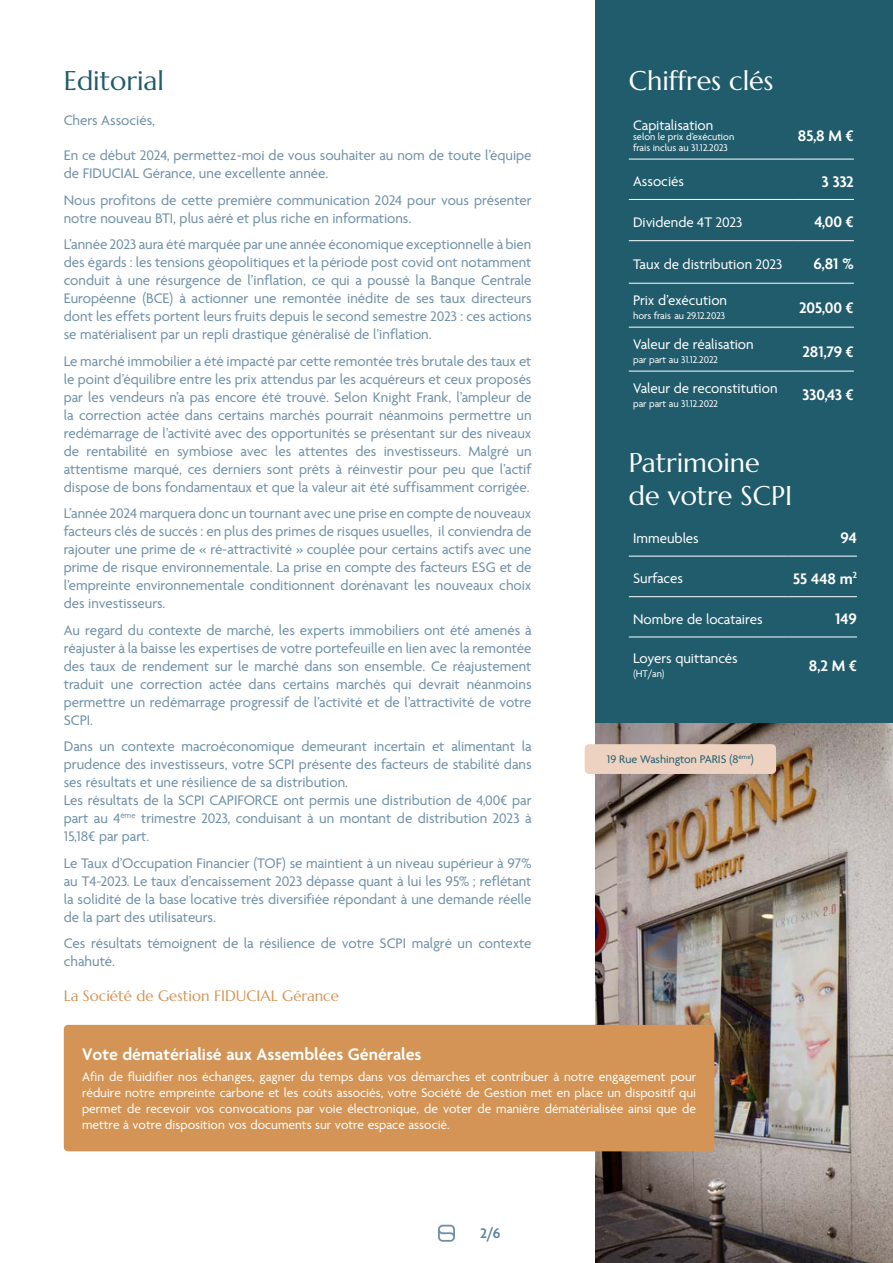
<style>
.page{position:relative;width:893px;height:1263px;background:#fff}
.page>*{position:absolute;margin:0;border:0;box-sizing:border-box;transform-origin:0 0}
.t1{font:27px/32.4px "Marcellus";color:#fff}
.t2{font:27px "Marcellus";color:#205c6c}
.t3{font:600 18px "Agenda One";color:#fff}
.t4{font:600 16.5px "Agenda One";color:#fff}
.t5{font:15px/18px "Agenda One";color:#6f90a7;text-align:justify}
.t6{font:15px "Agenda One";color:#fff}
.t7{font:15px "Marcellus";color:#d39456}
.t8{font:600 15px "Agenda One";color:#5d849f}
.t9{font:13.5px/16.2px "Agenda One";color:#fff;text-align:justify}
.t10{font:12px "Agenda One";color:#205c6c}
.t11{font:10.5px/10.5px "Agenda One";color:#fff}
</style>
<div class="page">
<svg style="left:438px;top:1225px;width:17px;height:17px"></svg>
<img style="left:595px;top:723px;width:298px;height:540px">
<div style="left:595px;top:0;width:298px;height:723px;background:#205c6c"></div>
<div style="left:585px;top:744px;width:191px;height:30px;background:#edd2c1;border-radius:4px"></div>
<hr style="left:629px;top:159px;width:164px;height:1px;background:#fff">
<hr style="left:793px;top:159px;width:61px;height:1px;background:#fff">
<hr style="left:629px;top:199px;width:164px;height:1px;background:#fff">
<hr style="left:629px;top:240px;width:164px;height:1px;background:#fff">
<hr style="left:793px;top:240px;width:61px;height:1px;background:#fff">
<hr style="left:629px;top:283px;width:164px;height:1px;background:#fff">
<hr style="left:793px;top:283px;width:61px;height:1px;background:#fff">
<hr style="left:629px;top:327px;width:164px;height:1px;background:#fff">
<hr style="left:793px;top:327px;width:61px;height:1px;background:#fff">
<hr style="left:629px;top:371px;width:164px;height:1px;background:#fff">
<hr style="left:793px;top:371px;width:61px;height:1px;background:#fff">
<hr style="left:793px;top:199px;width:61px;height:1px;background:#fff">
<hr style="left:629px;top:556px;width:158px;height:1px;background:#fff">
<hr style="left:787px;top:556px;width:70px;height:1px;background:#fff">
<hr style="left:629px;top:596px;width:158px;height:1px;background:#fff">
<hr style="left:629px;top:637px;width:158px;height:1px;background:#fff">
<hr style="left:787px;top:637px;width:70px;height:1px;background:#fff">
<hr style="left:787px;top:596px;width:70px;height:1px;background:#fff">
<div style="left:64px;top:1025px;width:650px;height:126px;background:#d39456;border-radius:4px"></div>
<h1 class="t2" style="left:64px;top:64px;width:102px">Editorial</h1>
<p class="t5" style="left:64px;top:111px;width:93px">Chers Associés,</p>
<p class="t5" style="left:64px;top:146px;width:469px">En ce début 2024, permettez-moi de vous souhaiter au nom de toute l’équipe de FIDUCIAL Gérance, une excellente année.</p>
<p class="t5" style="left:64px;top:191px;width:469px">Nous profitons de cette première communication 2024 pour vous présenter notre nouveau BTI, plus aéré et plus riche en informations.</p>
<p class="t5" style="left:64px;top:235px;width:469px">L’année 2023 aura été marquée par une année économique exceptionnelle à bien des égards : les tensions géopolitiques et la période post covid ont notamment conduit à une résurgence de l’inflation, ce qui a poussé la Banque Centrale Européenne (BCE) à actionner une remontée inédite de ses taux directeurs dont les effets portent leurs fruits depuis le second semestre 2023 : ces actions se matérialisent par un repli drastique généralisé de l’inflation.</p>
<p class="t5" style="left:64px;top:352px;width:469px">Le marché immobilier a été impacté par cette remontée très brutale des taux et le point d’équilibre entre les prix attendus par les acquéreurs et ceux proposés par les vendeurs n’a pas encore été trouvé. Selon Knight Frank, l’ampleur de la correction actée dans certains marchés pourrait néanmoins permettre un redémarrage de l’activité avec des opportunités se présentant sur des niveaux de rentabilité en symbiose avec les attentes des investisseurs. Malgré un attentisme marqué, ces derniers sont prêts à réinvestir pour peu que l’actif dispose de bons fondamentaux et que la valeur ait été suffisamment corrigée.</p>
<p class="t5" style="left:64px;top:504px;width:469px">L’année 2024 marquera donc un tournant avec une prise en compte de nouveaux facteurs clés de succès : en plus des primes de risques usuelles, il conviendra de rajouter une prime de « ré-attractivité » couplée pour certains actifs avec une prime de risque environnementale. La prise en compte des facteurs ESG et de l’empreinte environnementale conditionnent dorénavant les nouveaux choix des investisseurs.</p>
<p class="t5" style="left:64px;top:621px;width:469px">Au regard du contexte de marché, les experts immobiliers ont été amenés à réajuster à la baisse les expertises de votre portefeuille en lien avec la remontée des taux de rendement sur le marché dans son ensemble. Ce réajustement traduit une correction actée dans certains marchés qui devrait néanmoins permettre un redémarrage progressif de l’activité et de l’attractivité de votre SCPI.</p>
<p class="t5" style="left:64px;top:737px;width:469px;text-align:left">Dans un contexte macroéconomique demeurant incertain et alimentant la prudence des investisseurs, votre SCPI présente des facteurs de stabilité dans ses résultats et une résilience de sa distribution.<br>Les résultats de la SCPI CAPIFORCE ont permis une distribution de 4,00€ par part au 4<sup>ème</sup> trimestre 2023, conduisant à un montant de distribution 2023 à 15,18€ par part.</p>
<p class="t5" style="left:64px;top:854px;width:469px">Le Taux d’Occupation Financier (TOF) se maintient à un niveau supérieur à 97% au T4-2023. Le taux d’encaissement 2023 dépasse quant à lui les 95% ; reflétant la solidité de la base locative très diversifiée répondant à une demande réelle de la part des utilisateurs.</p>
<p class="t5" style="left:64px;top:934px;width:469px">Ces résultats témoignent de la résilience de votre SCPI malgré un contexte chahuté.</p>
<p class="t7" style="left:64px;top:986px;width:277px">La Société de Gestion FIDUCIAL Gérance</p>
<h1 class="t1" style="left:629px;top:65px;width:146px">Chiffres clés</h1>
<p class="t6" style="left:633px;top:117px;width:82px">Capitalisation</p>
<p class="t11" style="left:633px;top:132px;width:103px">selon le prix d’exécution frais inclus au 31.12.2023</p>
<p class="t4" style="left:798px;top:126px;width:57px">85,8 M €</p>
<p class="t6" style="left:633px;top:173px;width:53px">Associés</p>
<p class="t4" style="left:822px;top:172px;width:33px">3 332</p>
<p class="t6" style="left:633px;top:214px;width:111px">Dividende 4T 2023</p>
<p class="t4" style="left:814px;top:213px;width:41px">4,00 €</p>
<p class="t6" style="left:633px;top:256px;width:151px">Taux de distribution 2023</p>
<p class="t4" style="left:813px;top:255px;width:42px">6,81 %</p>
<p class="t6" style="left:633px;top:292px;width:96px">Prix d’exécution</p>
<p class="t11" style="left:633px;top:310px;width:94px">hors frais au 29.12.2023</p>
<p class="t4" style="left:799px;top:298px;width:56px">205,00 €</p>
<p class="t6" style="left:633px;top:336px;width:122px">Valeur de réalisation</p>
<p class="t11" style="left:633px;top:354px;width:86px">par part au 31.12.2022</p>
<p class="t6" style="left:633px;top:380px;width:146px">Valeur de reconstitution</p>
<p class="t11" style="left:633px;top:398px;width:86px">par part au 31.12.2022</p>
<p class="t4" style="left:803px;top:342px;width:53px">281,79 €</p>
<p class="t4" style="left:802px;top:386px;width:53px">330,43 €</p>
<h1 class="t1" style="left:629px;top:446px;width:165px">Patrimoine de votre SCPI</h1>
<p class="t6" style="left:633px;top:530px;width:67px">Immeubles</p>
<p class="t4" style="left:840px;top:529px;width:18px">94</p>
<p class="t6" style="left:633px;top:570px;width:51px">Surfaces</p>
<p class="t4" style="left:793px;top:569px;width:65px">55 448 m<sup>2</sup></p>
<p class="t6" style="left:633px;top:611px;width:131px">Nombre de locataires</p>
<p class="t4" style="left:835px;top:610px;width:23px">149</p>
<p class="t6" style="left:633px;top:650px;width:106px">Loyers quittancés</p>
<p class="t11" style="left:633px;top:668px;width:33px">(HT/an)</p>
<p class="t4" style="left:809px;top:656px;width:49px">8,2 M €</p>
<p class="t10" style="left:607px;top:753px;width:149px">19 Rue Washington PARIS (8<sup>ème</sup>)</p>
<p class="t3" style="left:82px;top:1045px;width:341px">Vote dématérialisé aux Assemblées Générales</p>
<p class="t9" style="left:82px;top:1068px;width:616px">Afin de fluidifier nos échanges, gagner du temps dans vos démarches et contribuer à notre engagement pour réduire notre empreinte carbone et les coûts associés, votre Société de Gestion met en place un dispositif qui permet de recevoir vos convocations par voie électronique, de voter de manière dématérialisée ainsi que de mettre à votre disposition vos documents sur votre espace associé.</p>
<p class="t8" style="left:480px;top:1225px;width:22px">2/6</p>
</div>
